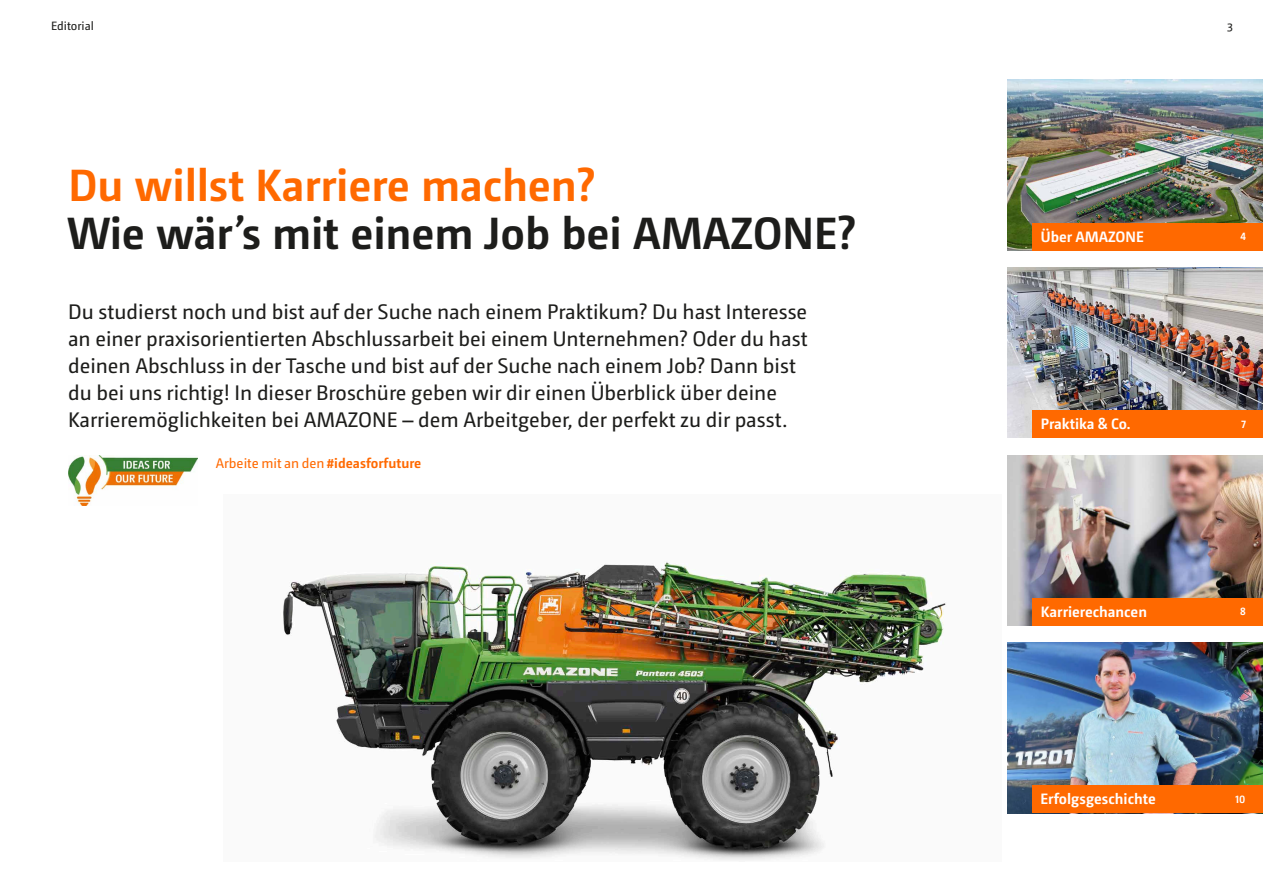
<style>
.page{position:relative;width:1263px;height:893px;background:#fff}
.page>*{position:absolute;margin:0;border:0;box-sizing:border-box;transform-origin:0 0}
.t1{font:700 45px "Camingo Dos Pro";letter-spacing:-.005em;color:#1d1d1b}
.t2{font:700 45px "Camingo Dos Pro";letter-spacing:-.005em;color:#ff6900}
.t3{font:21px/27px "Camingo Dos Pro";color:#1d1d1b}
.t4{font:700 15px "Camingo Dos Pro";color:#fff}
.t5{font:13.8px "Camingo Dos Pro";color:#ff6900}
.t6{font:12px "Camingo Dos Pro";color:#1d1d1b}
.t7{font:700 10.5px "Camingo Dos Pro";color:#fff}
.s1{font-weight:700}
</style>
<div class="page">
<img style="left:283px;top:562px;width:663px;height:299px">
<img style="left:1007px;top:643px;width:256px;height:170px">
<img style="left:1007px;top:455px;width:256px;height:171px">
<img style="left:1007px;top:267px;width:256px;height:171px">
<img style="left:1007px;top:80px;width:256px;height:170px">
<div style="left:1033px;top:223px;width:230px;height:27px;background:#ff6900"></div>
<div style="left:1033px;top:410px;width:230px;height:28px;background:#ff6900"></div>
<div style="left:1033px;top:598px;width:230px;height:28px;background:#ff6900"></div>
<div style="left:1032px;top:785px;width:230px;height:28px;background:#ff6900"></div>
<img style="left:68px;top:455px;width:129px;height:50px">
<p class="t6" style="left:51px;top:19px;width:44px">Editorial</p>
<p class="t6" style="left:1227px;top:19px;width:8px">3</p>
<h1 class="t2" style="left:68px;top:158px;width:528px">Du willst Karriere machen?</h1>
<h1 class="t1" style="left:66px;top:206px;width:791px">Wie wär’s mit einem Job bei AMAZONE?</h1>
<p class="t3" style="left:68px;top:298px;width:741px">Du studierst noch und bist auf der Suche nach einem Praktikum? Du hast Interesse an einer praxisorientierten Abschlussarbeit bei einem Unternehmen? Oder du hast deinen Abschluss in der Tasche und bist auf der Suche nach einem Job? Dann bist du bei uns richtig! In dieser Broschüre geben wir dir einen Überblick über deine Karrieremöglichkeiten bei AMAZONE – dem Arbeitgeber, der perfekt zu dir passt.</p>
<p class="t5" style="left:216px;top:455px;width:207px">Arbeite mit an den <span class="s1">#ideasforfuture</span></p>
<p class="t4" style="left:1041px;top:227px;width:105px">Über AMAZONE</p>
<p class="t7" style="left:1240px;top:230px;width:7px">4</p>
<p class="t4" style="left:1041px;top:415px;width:91px">Praktika &amp; Co.</p>
<p class="t7" style="left:1241px;top:418px;width:6px">7</p>
<p class="t4" style="left:1041px;top:602px;width:108px">Karrierechancen</p>
<p class="t7" style="left:1240px;top:605px;width:7px">8</p>
<p class="t4" style="left:1040px;top:790px;width:117px">Erfolgsgeschichte</p>
<p class="t7" style="left:1235px;top:793px;width:11px">10</p>
</div>
